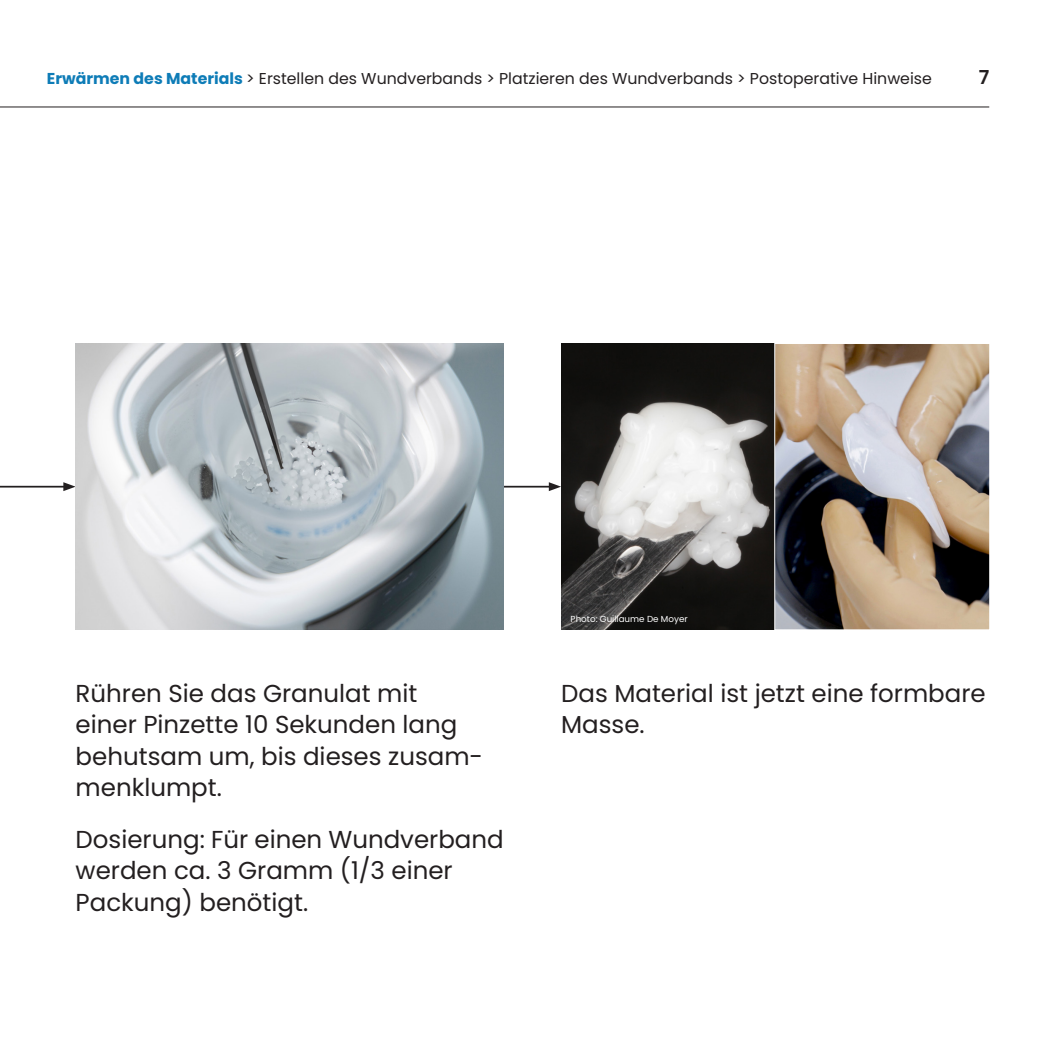
<style>
.page{position:relative;width:1042px;height:1042px;background:#fff}
.page>*{position:absolute;margin:0;border:0;box-sizing:border-box;transform-origin:0 0}
.txt{font:24.5px/31.5px "Poppins";color:#231f20}
.Basisalinea{font:600 19.25px "Poppins";color:#231f20}
.Basisalinea-2{font:15.75px "Poppins";color:#231f20}
.Basisalinea-3{font:8.75px "Poppins";color:#fff}
.s1{font-weight:700;color:#0e7cb7}
</style>
<div class="page">
<hr style="left:0;top:486px;width:66px;height:1px;background:#231f20">
<svg style="left:63px;top:482px;width:13px;height:9px"></svg>
<hr style="left:0;top:107px;width:989px;height:1px;background:#231f20">
<hr style="left:504px;top:486px;width:47px;height:1px;background:#231f20">
<svg style="left:549px;top:482px;width:12px;height:9px"></svg>
<img style="left:76px;top:344px;width:428px;height:285px">
<img style="left:561px;top:344px;width:213px;height:285px">
<svg style="left:774px;top:343px;width:216px;height:287px;background:#96887b"></svg>
<p class="Basisalinea-2" style="left:47px;top:70px;width:886px"><span class="s1">Erwärmen des Materials</span> &gt; Erstellen des Wundverbands &gt; Platzieren des Wundverbands &gt; Postoperative Hinweise</p>
<p class="Basisalinea" style="left:978px;top:66px;width:12px">7</p>
<p class="txt" style="left:76px;top:677px;width:409px">Rühren Sie das Granulat mit einer Pinzette 10 Sekunden lang behutsam um, bis dieses zusam&shy;menklumpt.</p>
<p class="txt" style="left:76px;top:823px;width:430px">Dosierung: Für einen Wundverband werden ca. 3 Gramm (1/3 einer<br>Packung) benötigt.</p>
<p class="Basisalinea-3" style="left:570px;top:614px;width:119px">Photo: Guillaume De Moyer</p>
<p class="txt" style="left:561px;top:677px;width:426px">Das Material ist jetzt eine formbare<br>Masse.</p>
</div>
